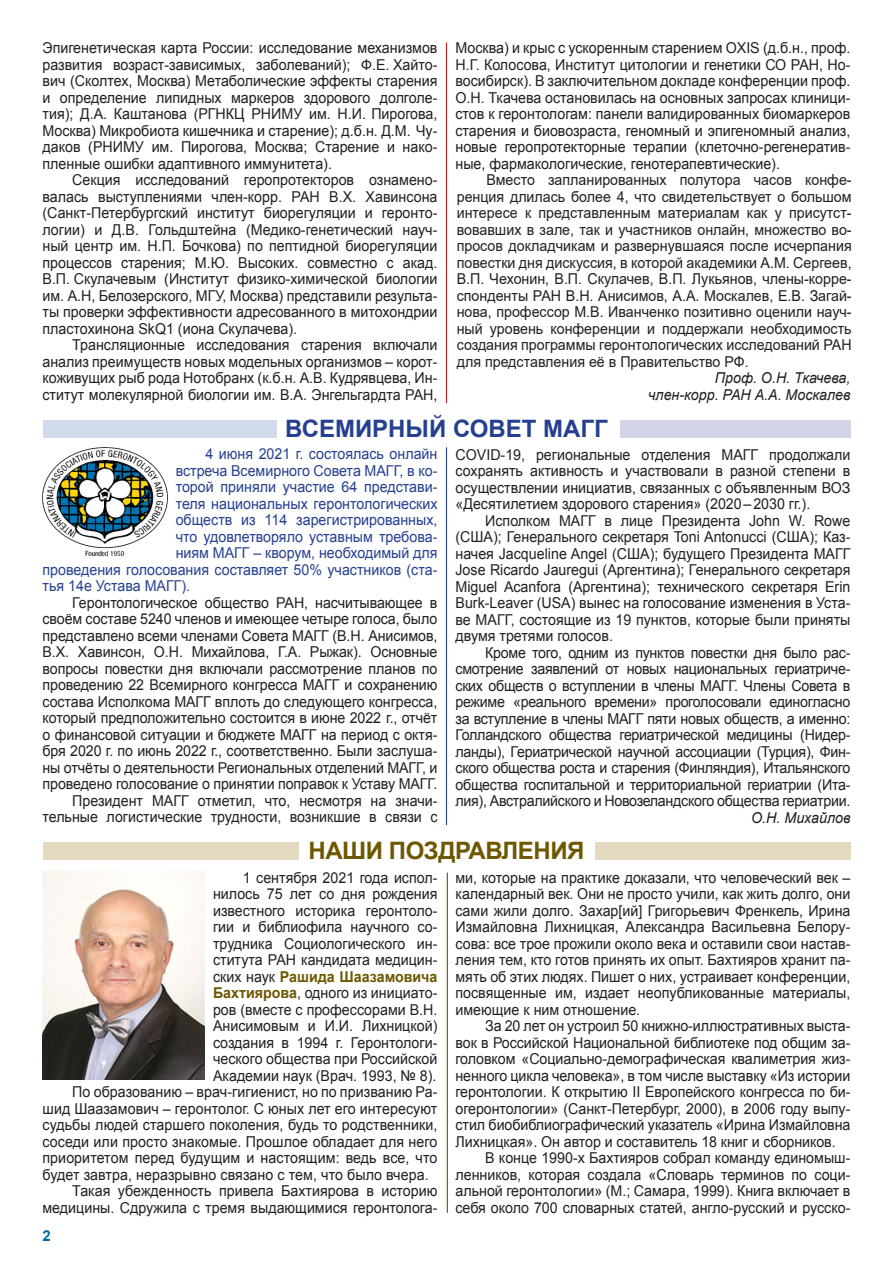
<style>
.page{position:relative;width:893px;height:1263px;background:#fff}
.page>*{position:absolute;margin:0;border:0;box-sizing:border-box;transform-origin:0 0}
.Заголовок_01{font:700 24px "Arial";color:#25408f}
.Заголовок_01-2{font:700 24px "Arial";letter-spacing:-.02em;color:#6d5700}
.Текст_01{font:15px/16.5px "Arial";color:#231f20;text-align:justify;scale:.95 1}
.Текст_01-2{font:15px "Arial";color:#25408f;scale:.95 1}
.Текст_01-3{font:italic 15px "Arial";color:#231f20;scale:.95 1}
.t1{font:700 15px "Arial";color:#0068a0}
.s1{font-weight:700;color:#6d5700}
</style>
<div class="page">
<div style="left:43px;top:420px;width:233px;height:18px;background:#d1dbeb"></div>
<div style="left:620px;top:420px;width:230px;height:17px;background:#d4d4e7"></div>
<img style="left:43px;top:447px;width:124px;height:110px">
<div style="left:43px;top:842px;width:255px;height:18px;background:#e4dac2"></div>
<div style="left:595px;top:842px;width:255px;height:18px;background:#e4dac2"></div>
<img style="left:43px;top:871px;width:162px;height:208px">
<hr style="left:446px;top:43px;width:1px;height:360px;background:#bf1f24">
<hr style="left:446px;top:447px;width:1px;height:378px;background:#25408f">
<hr style="left:447px;top:873px;width:1px;height:340px;background:#6d5700">
<p class="Текст_01" style="left:43px;top:40px;width:417px">Эпигенетическая карта России: исследование механизмов развития возраст-зависимых, заболеваний); Ф.Е. Хайто&shy;вич (Сколтех, Москва) Метаболические эффекты старения и определение липидных маркеров здорового долголе&shy;тия); Д.А. Каштанова (РГНКЦ РНИМУ им. Н.И. Пирогова, Москва) Микробиота кишечника и старение); д.б.н. Д.М. Чу&shy;даков (РНИМУ им. Пирогова, Москва; Старение и нако&shy;пленные ошибки адаптивного иммунитета).</p>
<p class="Текст_01" style="left:43px;top:172px;width:417px;text-indent:30px">Секция исследований геропротекторов ознамено&shy;валась выступлениями член-корр. РАН В.Х. Хавинсона (Санкт-Петербургский институт биорегуляции и геронто&shy;логии) и Д.В. Гольдштейна (Медико-генетический науч&shy;ный центр им. Н.П. Бочкова) по пептидной биорегуляции процессов старения; М.Ю. Высоких. совместно с акад.<br>В.П. Скулачевым (Институт физико-химической биологии им. А.Н, Белозерского, МГУ, Москва) представили результа&shy;ты проверки эффективности адресованного в митохондрии пластохинона SkQ1 (иона Скулачева).</p>
<p class="Текст_01" style="left:43px;top:337px;width:417px;text-indent:30px">Трансляционные исследования старения включали анализ преимуществ новых модельных организмов – корот&shy;коживущих рыб рода Нотобранх (к.б.н. А.В. Кудрявцева, Ин&shy;ститут молекулярной биологии им. В.А. Энгельгардта РАН,</p>
<p class="Текст_01" style="left:455px;top:40px;width:417px">Москва) и крыс с ускоренным старением OXIS (д.б.н., проф.<br>Н.Г. Колосова, Институт цитологии и генетики СО РАН, Но&shy;восибирск). В заключительном докладе конференции проф.<br>О.Н. Ткачева остановилась на основных запросах клиници&shy;стов к геронтологам: панели валидированных биомаркеров старения и биовозраста, геномный и эпигеномный анализ, новые геропротекторные терапии (клеточно-регенератив&shy;ные, фармакологические, генотерапевтические).</p>
<p class="Текст_01" style="left:457px;top:172px;width:417px;text-indent:30px">Вместо запланированных полутора часов конфе&shy;ренция длилась более 4, что свидетельствует о большом интересе к представленным материалам как у присутст&shy;вовавших в зале, так и участников онлайн, множество во&shy;просов докладчикам и развернувшаяся после исчерпания повестки дня дискуссия, в которой академики А.М. Сергеев, В.П. Чехонин, В.П. Скулачев, В.П. Лукьянов, члены-корре&shy;спонденты РАН В.Н. Анисимов, А.А. Москалев, Е.В. Загай&shy;нова, профессор М.В. Иванченко позитивно оценили науч&shy;ный уровень конференции и поддержали необходимость создания программы геронтологических исследований РАН для представления её в Правительство РФ.</p>
<p class="Текст_01-3" style="left:715px;top:368px;width:144px">Проф. О.Н. Ткачева,</p>
<p class="Текст_01-3" style="left:648px;top:385px;width:214px">член-корр. РАН А.А. Москалев</p>
<p class="Заголовок_01" style="left:285px;top:413px;width:324px">ВСЕМИРНЫЙ СОВЕТ МАГГ</p>
<p class="Текст_01-2" style="left:205px;top:444px;width:246px">4 июня 2021 г. состоялась онлайн</p>
<p class="Текст_01-2" style="left:176px;top:461px;width:277px">встреча Всемирного Совета МАГГ, в ко-</p>
<p class="Текст_01-2" style="left:176px;top:477px;width:277px">торой приняли участие 64 представи-</p>
<p class="Текст_01-2" style="left:176px;top:494px;width:277px">теля национальных геронтологических</p>
<p class="Текст_01-2" style="left:176px;top:510px;width:277px">обществ из 114 зарегистрированных,</p>
<p class="Текст_01-2" style="left:176px;top:527px;width:277px">что удовлетворяло уставным требова-</p>
<p class="Текст_01-2" style="left:176px;top:543px;width:277px">ниям МАГГ – кворум, необходимый для</p>
<p class="Текст_01-2" style="left:43px;top:560px;width:417px">проведения голосования составляет 50% участников (ста-</p>
<p class="Текст_01-2" style="left:43px;top:576px;width:157px">тья 14е Устава МАГГ).</p>
<p class="Текст_01" style="left:43px;top:594px;width:417px;text-indent:30px">Геронтологическое общество РАН, насчитывающее в своём составе 5240 членов и имеющее четыре голоса, было представлено всеми членами Совета МАГГ (В.Н. Анисимов, В.Х. Хавинсон, О.Н. Михайлова, Г.А. Рыжак). Основные вопросы повестки дня включали рассмотрение планов по проведению 22 Всемирного конгресса МАГГ и сохранению состава Исполкома МАГГ вплоть до следующего конгресса, который предположительно состоится в июне 2022 г., отчёт о финансовой ситуации и бюджете МАГГ на период с октя&shy;бря 2020 г. по июнь 2022 г., соответственно. Были заслуша&shy;ны отчёты о деятельности Региональных отделений МАГГ, и проведено голосование о принятии поправок к Уставу МАГГ.</p>
<p class="Текст_01" style="left:43px;top:792px;width:417px;text-align:right">Президент МАГГ отметил, что, несмотря на значи&shy;тельные логистические трудности, возникшие в связи с</p>
<p class="Текст_01" style="left:455px;top:446px;width:417px">COVID-19, региональные отделения МАГГ продолжали сохранять активность и участвовали в разной степени в осуществлении инициатив, связанных с объявленным ВОЗ «Десятилетием здорового старения» (2020–2030 гг.).</p>
<p class="Текст_01" style="left:455px;top:512px;width:417px;text-indent:30px">Исполком МАГГ в лице Президента John W. Rowe (США); Генерального секретаря Toni Antonucci (США); Каз&shy;начея Jacqueline Angel (США); будущего Президента МАГГ Jose Ricardo Jauregui (Аргентина); Генерального секретаря Miguel Acanfora (Аргентина); технического секретаря Erin Burk-Leaver (USA) вынес на голосование изменения в Уста&shy;ве МАГГ, состоящие из 19 пунктов, которые были приняты двумя третями голосов.</p>
<p class="Текст_01" style="left:455px;top:644px;width:417px;text-indent:30px">Кроме того, одним из пунктов повестки дня было рас&shy;смотрение заявлений от новых национальных гериатриче&shy;ских обществ о вступлении в члены МАГГ. Члены Совета в режиме «реального времени» проголосовали единогласно за вступление в члены МАГГ пяти новых обществ, а именно:<br>Голландского общества гериатрической медицины (Нидер&shy;ланды), Гериатрической научной ассоциации (Турция), Фин&shy;ского общества роста и старения (Финляндия), Итальянского общества госпитальной и территориальной гериатрии (Ита&shy;лия), Австралийского и Новозеландского общества гериатрии.</p>
<p class="Текст_01-3" style="left:751px;top:808px;width:106px">О.Н. Михайлов</p>
<p class="Заголовок_01-2" style="left:309px;top:835px;width:277px">НАШИ ПОЗДРАВЛЕНИЯ</p>
<p class="Текст_01" style="left:213px;top:869px;width:238px;text-indent:30px">1 сентября 2021 года испол&shy;нилось 75 лет со дня рождения известного историка геронтоло&shy;гии и библиофила научного со&shy;трудника Социологического ин&shy;ститута РАН кандидата медицин&shy;ских наук <span class="s1">Рашида Шаазамовича Бахтиярова</span>, одного из инициато&shy;ров (вместе с профессорами В.Н.<br>Анисимовым и И.И. Лихницкой) создания в 1994 г. Геронтологи&shy;ческого общества при Российской Академии наук (Врач. 1993, № 8).</p>
<p class="Текст_01" style="left:43px;top:1084px;width:417px;text-indent:30px">По образованию – врач-гигиенист, но по призванию Ра&shy;шид Шаазамович – геронтолог. С юных лет его интересуют судьбы людей старшего поколения, будь то родственники, соседи или просто знакомые. Прошлое обладает для него приоритетом перед будущим и настоящим: ведь все, что будет завтра, неразрывно связано с тем, что было вчера.</p>
<p class="Текст_01" style="left:43px;top:1183px;width:417px;text-align:right">Такая убежденность привела Бахтиярова в историю медицины. Сдружила с тремя выдающимися геронтолога-</p>
<p class="Текст_01" style="left:455px;top:869px;width:417px">ми, которые на практике доказали, что человеческий век – календарный век. Они не просто учили, как жить долго, они сами жили долго. Захар[ий] Григорьевич Френкель, Ирина Измайловна Лихницкая, Александра Васильевна Белору&shy;сова: все трое прожили около века и оставили свои настав&shy;ления тем, кто готов принять их опыт. Бахтияров хранит па&shy;мять об этих людях. Пишет о них, устраивает конференции, посвященные им, издает неопубликованные материалы, имеющие к ним отношение.</p>
<p class="Текст_01" style="left:455px;top:1018px;width:417px;text-indent:30px">За 20 лет он устроил 50 книжно-иллюстративных выста&shy;вок в Российской Национальной библиотеке под общим за&shy;головком «Социально-демографическая квалиметрия жиз&shy;ненного цикла человека», в том числе выставку «Из истории геронтологии. К открытию II Европейского конгресса по би&shy;огеронтологии» (Санкт-Петербург, 2000), в 2006 году выпу&shy;стил биобиблиографический указатель «Ирина Измайловна Лихницкая». Он автор и составитель 18 книг и сборников.</p>
<p class="Текст_01" style="left:455px;top:1150px;width:417px;text-indent:30px">В конце 1990-х Бахтияров собрал команду единомыш&shy;ленников, которая создала «Словарь терминов по соци&shy;альной геронтологии» (М.; Самара, 1999). Книга включает в себя около 700 словарных статей, англо-русский и русско-</p>
<p class="t1" style="left:43px;top:1226px;width:10px">2</p>
</div>
